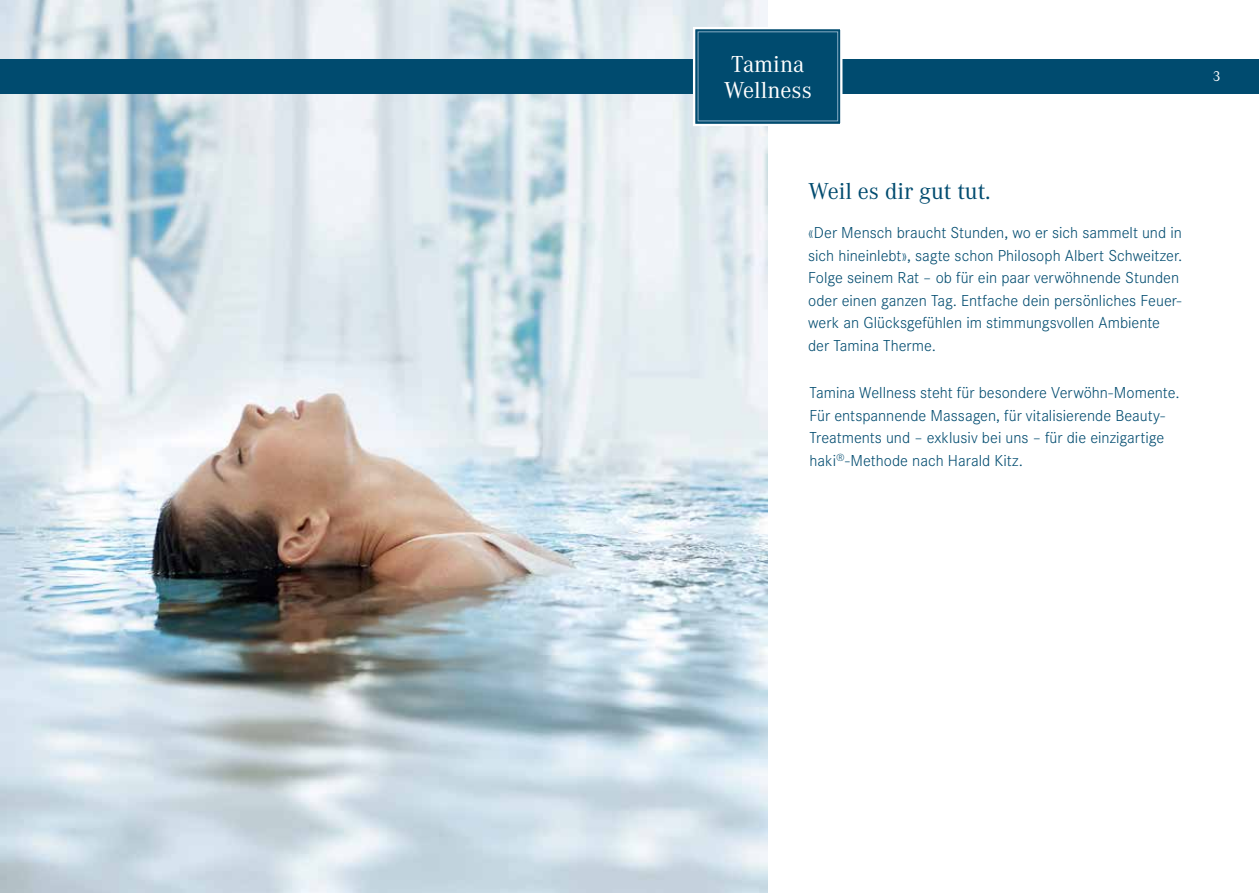
<style>
.page{position:relative;width:1259px;height:893px;background:#fff}
.page>*{position:absolute;margin:0;border:0;box-sizing:border-box;transform-origin:0 0}
.t1{font:24px "Corporate A";color:#004b6f}
.t2{font:24px/25.5px "Corporate A";color:#fff;text-align:center}
.t3{font:300 16.5px/22.5px "Corporate S";color:#004b6f}
.t4{font:15px "Corporate A";color:#fff}
</style>
<div class="page">
<img style="left:0;top:0;width:767px;height:893px">
<div style="left:0;top:60px;width:1259px;height:34px;background:#004b6f"></div>
<div style="left:693px;top:27px;width:149px;height:99px;background:#004b6f;border:2px solid #fff"></div>
<div style="left:698px;top:32px;width:140px;height:89px;border:1px solid #87acc4"></div>
<h1 class="t2" style="left:723px;top:51px;width:90px">Tamina<br>Wellness</h1>
<p class="t4" style="left:1212px;top:66px;width:9px">3</p>
<h1 class="t1" style="left:808px;top:175px;width:184px">Weil es dir gut tut.</h1>
<p class="t3" style="left:808px;top:221px;width:376px">«Der Mensch braucht Stunden, wo er sich sammelt und in sich hineinlebt», sagte schon Philosoph Albert Schweitzer.<br>Folge seinem Rat – ob für ein paar verwöhnende Stunden oder einen ganzen Tag. Entfache dein persönliches Feuer&shy;werk an Glücksgefühlen im stimmungsvollen Ambiente der Tamina Therme.</p>
<p class="t3" style="left:809px;top:381px;width:371px">Tamina Wellness steht für besondere Verwöhn-Momente.<br>Für entspannende Massagen, für vitalisierende Beauty-Treatments und – exklusiv bei uns – für die einzigartige haki<sup>®</sup>-Methode nach Harald Kitz.</p>
</div>
